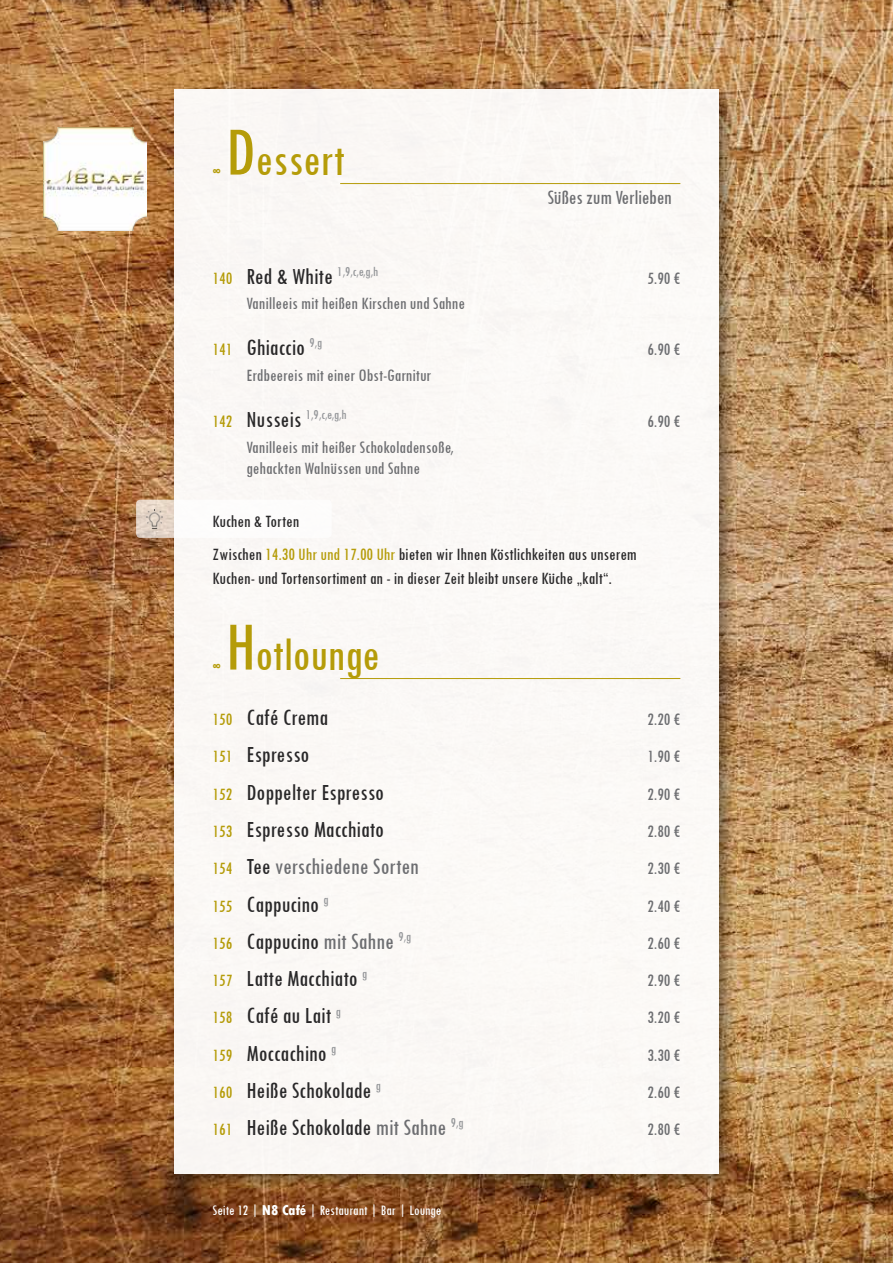
<style>
.page{position:relative;width:893px;height:1263px;background:#fff}
.page>*{position:absolute;margin:0;border:0;box-sizing:border-box;transform-origin:0 0}
.t1{font:condensed 48px "Tw Cen";color:#b59c09}
.t2{font:condensed 24px "Tw Cen";color:#292829}
.t3{font:condensed 24px "Tw Cen";color:#6d6e71}
.t4{font:condensed 21px "Tw Cen";letter-spacing:-.01em;color:#6d6e71}
.t5{font:condensed 18px/21.6px "Tw Cen";color:#6d6e71}
.t6{font:condensed 18px/32.5px "Tw Cen";color:#292829}
.t7{font:condensed 15px "Tw Cen";color:#fff}
.t8{font:condensed 13.95px "Tw Cen";color:#939598}
.t9{font:800 condensed 12px "Tw Cen";color:#b59c09}
.s1{font-size:72px}
.s2{font-size:18px;color:#b59c09}
.s3{font-size:24px;color:#292829}
.s4{color:#b59c09}
.s5{color:#292829}
.s6{color:#6d6e71}
.s7{font-weight:800}
</style>
<div class="page">
<img style="left:0;top:0;width:893px;height:1263px">
<div style="left:166px;top:81px;width:573px;height:1113px;background:#000;opacity:.5"></div>
<div style="left:174px;top:89px;width:545px;height:1085px;background:#fbf8f6"></div>
<img style="left:44px;top:128px;width:103px;height:103px">
<hr style="left:340px;top:678px;width:340px;height:1px;background:#b59c09">
<hr style="left:340px;top:183px;width:340px;height:1px;background:#b59c09">
<svg style="left:136px;top:500px;width:196px;height:38px"></svg>
<img style="left:147px;top:509px;width:16px;height:19px">
<p class="t9" style="left:213px;top:164px;width:10px">∞</p>
<h1 class="t1" style="left:225px;top:135px;width:121px"><span class="s1">D</span>essert</h1>
<p class="t4" style="left:547px;top:187px;width:126px">Süßes zum Verlieben</p>
<p class="t8" style="left:213px;top:264px;width:167px"><span class="s2">140</span> <span class="s3">Red &amp; White</span> 1,9,c,e,g,h</p>
<p class="t5" style="left:647px;top:267px;width:34px">5.90 €</p>
<p class="t5" style="left:247px;top:293px;width:220px">Vanilleeis mit heißen Kirschen und Sahne</p>
<p class="t2" style="left:213px;top:335px;width:111px"><span class="s2">141</span> Ghiaccio <sup>9,g</sup></p>
<p class="t5" style="left:647px;top:339px;width:34px">6.90 €</p>
<p class="t5" style="left:247px;top:365px;width:186px">Erdbeereis mit einer Obst-Garnitur</p>
<p class="t8" style="left:213px;top:407px;width:136px"><span class="s2">142</span> <span class="s3">Nusseis</span> 1,9,c,e,g,h</p>
<p class="t5" style="left:647px;top:411px;width:34px">6.90 €</p>
<p class="t5" style="left:247px;top:437px;width:208px">Vanilleeis mit heißer Schokoladensoße, gehackten Walnüssen und Sahne</p>
<p class="t6" style="left:213px;top:506px;width:426px">Kuchen &amp; Torten<br>Zwischen <span class="s4">14.30 Uhr und 17.00 Uhr</span> bieten wir Ihnen Köstlichkeiten aus unserem</p>
<p class="t6" style="left:213px;top:562px;width:401px">Kuchen- und Tortensortiment an - in dieser Zeit bleibt unsere Küche „kalt“.</p>
<h1 class="t1" style="left:225px;top:630px;width:156px"><span class="s1">H</span>otlounge</h1>
<p class="t2" style="left:213px;top:705px;width:117px"><span class="s2">150</span> Café Crema</p>
<p class="t5" style="left:647px;top:709px;width:34px">2.20 €</p>
<p class="t2" style="left:213px;top:742px;width:98px"><span class="s2">151</span> Espresso</p>
<p class="t5" style="left:647px;top:746px;width:34px">1.90 €</p>
<p class="t2" style="left:213px;top:780px;width:173px"><span class="s2">152</span> Doppelter Espresso</p>
<p class="t5" style="left:647px;top:783px;width:34px">2.90 €</p>
<p class="t2" style="left:213px;top:817px;width:173px"><span class="s2">153</span> Espresso Macchiato</p>
<p class="t5" style="left:647px;top:821px;width:34px">2.80 €</p>
<p class="t3" style="left:213px;top:854px;width:208px"><span class="s2">154</span> <span class="s5">Tee</span> verschiedene Sorten</p>
<p class="t5" style="left:647px;top:858px;width:34px">2.30 €</p>
<p class="t2" style="left:213px;top:892px;width:117px"><span class="s2">155</span> Cappucino <sup>g</sup></p>
<p class="t5" style="left:647px;top:895px;width:34px">2.40 €</p>
<p class="t2" style="left:213px;top:929px;width:200px"><span class="s2">156</span> Cappucino <span class="s6">mit Sahne</span> <sup>9,g</sup></p>
<p class="t5" style="left:647px;top:933px;width:34px">2.60 €</p>
<p class="t2" style="left:213px;top:966px;width:156px"><span class="s2">157</span> Latte Macchiato <sup>g</sup></p>
<p class="t5" style="left:647px;top:970px;width:34px">2.90 €</p>
<p class="t2" style="left:213px;top:1004px;width:130px"><span class="s2">158</span> Café au Lait <sup>g</sup></p>
<p class="t5" style="left:647px;top:1007px;width:34px">3.20 €</p>
<p class="t2" style="left:213px;top:1041px;width:125px"><span class="s2">159</span> Moccachino <sup>g</sup></p>
<p class="t5" style="left:647px;top:1045px;width:34px">3.30 €</p>
<p class="t2" style="left:213px;top:1078px;width:170px"><span class="s2">160</span> Heiße Schokolade <sup>g</sup></p>
<p class="t5" style="left:647px;top:1082px;width:34px">2.60 €</p>
<p class="t2" style="left:213px;top:1115px;width:252px"><span class="s2">161</span> Heiße Schokolade <span class="s6">mit Sahne</span> <sup>9,g</sup></p>
<p class="t5" style="left:647px;top:1119px;width:34px">2.80 €</p>
<p class="t9" style="left:213px;top:659px;width:10px">∞</p>
<p class="t7" style="left:213px;top:1203px;width:230px">Seite 12 | <span class="s7">N8 Café</span> | Restaurant | Bar | Lounge</p>
</div>
